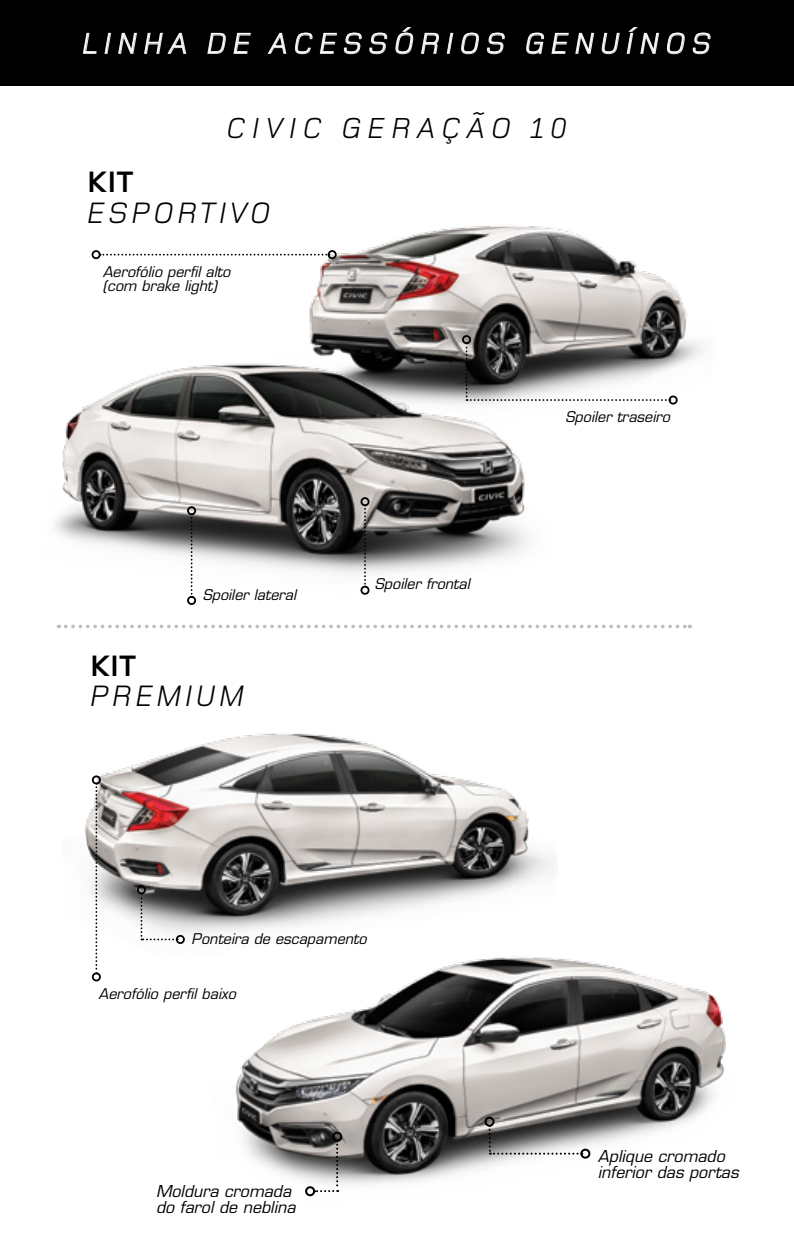
<style>
.page{position:relative;width:794px;height:1248px;background:#fff}
.page>*{position:absolute;margin:0;border:0;box-sizing:border-box;transform-origin:0 0}
.t1{font:italic 30.6px "Foundry Monoline";letter-spacing:.115em;color:#000}
.t2{font:700 30.6px "Foundry Monoline";letter-spacing:.015em;color:#000}
.t3{font:italic 30px "Foundry Monoline";letter-spacing:.215em;color:#fff}
.t4{font:italic 30px "Foundry Monoline";letter-spacing:.215em;color:#000}
.t5{font:italic 16px/16px "Eurostile LT Std";color:#000}
.t6{font:italic 14.4px/14.4px "Eurostile LT Std";color:#000}
</style>
<div class="page">
<div style="left:0;top:0;width:794px;height:85px;background:#000"></div>
<svg style="left:83px;top:32px;width:14px;height:22px"></svg>
<svg style="left:104px;top:32px;width:83px;height:22px"></svg>
<svg style="left:207px;top:32px;width:19px;height:22px"></svg>
<svg style="left:233px;top:32px;width:18px;height:22px"></svg>
<svg style="left:267px;top:32px;width:20px;height:22px"></svg>
<svg style="left:295px;top:32px;width:18px;height:23px"></svg>
<svg style="left:319px;top:32px;width:43px;height:23px"></svg>
<svg style="left:369px;top:32px;width:19px;height:23px"></svg>
<svg style="left:395px;top:27px;width:19px;height:28px"></svg>
<svg style="left:421px;top:32px;width:18px;height:22px"></svg>
<svg style="left:446px;top:32px;width:8px;height:22px"></svg>
<svg style="left:461px;top:32px;width:18px;height:23px"></svg>
<svg style="left:486px;top:32px;width:19px;height:23px"></svg>
<svg style="left:526px;top:32px;width:18px;height:23px"></svg>
<svg style="left:551px;top:32px;width:44px;height:22px"></svg>
<svg style="left:601px;top:32px;width:19px;height:23px"></svg>
<svg style="left:626px;top:27px;width:34px;height:27px"></svg>
<svg style="left:666px;top:32px;width:19px;height:23px"></svg>
<svg style="left:692px;top:32px;width:19px;height:23px"></svg>
<img style="left:85px;top:733px;width:470px;height:225px">
<img style="left:274px;top:226px;width:430px;height:179px">
<svg style="left:565px;top:624px;width:125px;height:4px"></svg>
<svg style="left:101px;top:254px;width:227px;height:1px"></svg>
<div style="left:92px;top:250px;width:9px;height:9px;border:2px solid #000;border-radius:50%"></div>
<div style="left:328px;top:250px;width:9px;height:9px;border:2px solid #000;border-radius:50%"></div>
<svg style="left:141px;top:892px;width:37px;height:48px"></svg>
<div style="left:176px;top:934px;width:9px;height:9px;border:2px solid #000;border-radius:50%"></div>
<div style="left:137px;top:885px;width:9px;height:9px;border:2px solid #000;border-radius:50%"></div>
<svg style="left:95px;top:784px;width:2px;height:186px"></svg>
<div style="left:92px;top:775px;width:9px;height:9px;border:2px solid #000;border-radius:50%"></div>
<div style="left:92px;top:972px;width:9px;height:9px;border:2px solid #000;border-radius:50%"></div>
<svg style="left:466px;top:342px;width:204px;height:59px"></svg>
<div style="left:668px;top:395px;width:9px;height:9px;border:2px solid #000;border-radius:50%"></div>
<div style="left:462px;top:335px;width:9px;height:9px;border:2px solid #000;border-radius:50%"></div>
<img style="left:54px;top:351px;width:511px;height:278px">
<svg style="left:191px;top:515px;width:2px;height:81px"></svg>
<div style="left:187px;top:506px;width:9px;height:9px;border:2px solid #000;border-radius:50%"></div>
<div style="left:187px;top:596px;width:9px;height:9px;border:2px solid #000;border-radius:50%"></div>
<svg style="left:364px;top:506px;width:2px;height:79px"></svg>
<div style="left:360px;top:497px;width:9px;height:9px;border:2px solid #000;border-radius:50%"></div>
<div style="left:360px;top:585px;width:9px;height:9px;border:2px solid #000;border-radius:50%"></div>
<hr style="left:793px;top:342px;width:1px;height:274px;background:#808285">
<img style="left:212px;top:933px;width:514px;height:264px">
<svg style="left:314px;top:1139px;width:24px;height:52px"></svg>
<div style="left:332px;top:1131px;width:10px;height:10px;border:2px solid #000;border-radius:50%"></div>
<div style="left:305px;top:1186px;width:10px;height:10px;border:2px solid #000;border-radius:50%"></div>
<svg style="left:488px;top:1124px;width:94px;height:30px;background:#838383"></svg>
<div style="left:484px;top:1116px;width:10px;height:10px;border:2px solid #000;border-radius:50%"></div>
<div style="left:580px;top:1148px;width:10px;height:10px;border:2px solid #000;border-radius:50%"></div>
<h2 class="t3" style="left:83px;top:28px;width:630px">LINHA DE ACESSÓRIOS GENUÍNOS</h2>
<h2 class="t4" style="left:227px;top:112px;width:342px">CIVIC GERAÇÃO 10</h2>
<h1 class="t2" style="left:88px;top:165px;width:47px">KIT</h1>
<h1 class="t1" style="left:88px;top:196px;width:185px">ESPORTIVO</h1>
<p class="t6" style="left:103px;top:264px;width:129px">Aerofólio perfil alto (com brake light)</p>
<p class="t6" style="left:203px;top:587px;width:95px">Spoiler lateral</p>
<h1 class="t2" style="left:90px;top:648px;width:47px">KIT</h1>
<h1 class="t1" style="left:90px;top:680px;width:155px">PREMIUM</h1>
<p class="t6" style="left:375px;top:577px;width:96px">Spoiler frontal</p>
<p class="t6" style="left:192px;top:932px;width:177px">Ponteira de escapamento</p>
<p class="t6" style="left:99px;top:986px;width:139px">Aerofólio perfil baixo</p>
<p class="t5" style="left:156px;top:1183px;width:141px">Moldura cromada do farol de neblina</p>
<p class="t6" style="left:565px;top:410px;width:106px">Spoiler traseiro</p>
<p class="t5" style="left:598px;top:1148px;width:142px">Aplique cromado inferior das portas</p>
</div>
